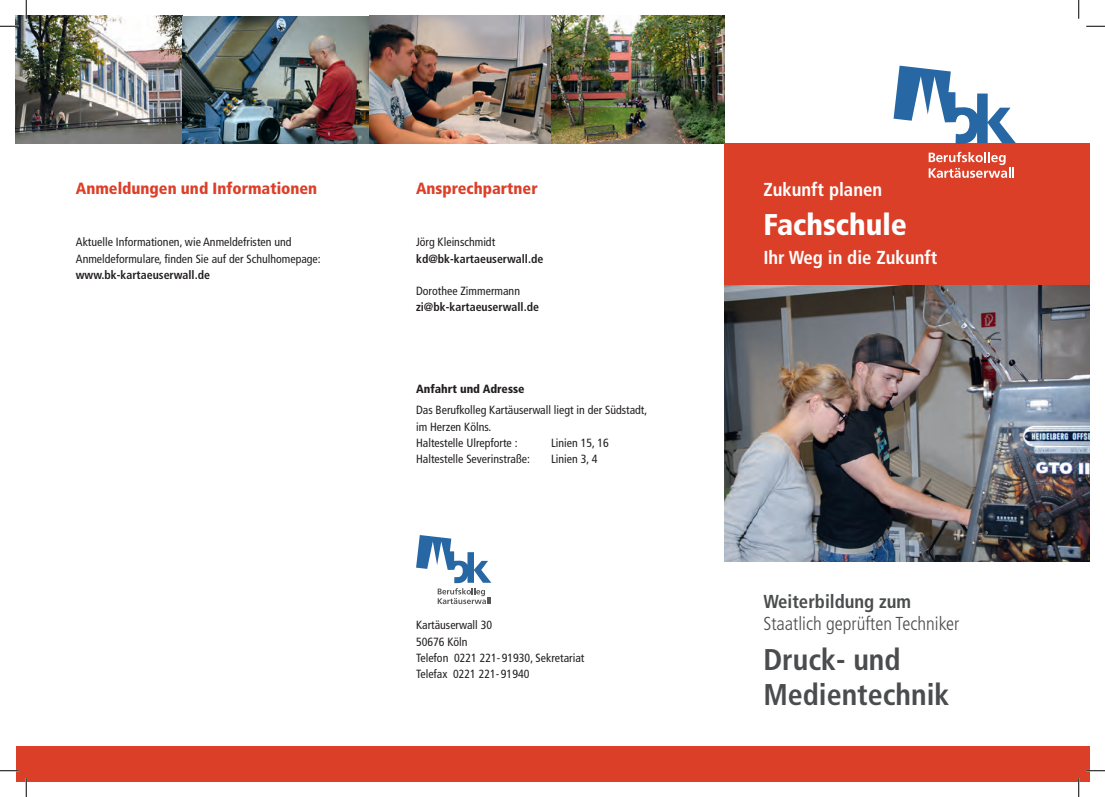
<style>
.page{position:relative;width:1105px;height:797px;background:#fff}
.page>*{position:absolute;margin:0;border:0;box-sizing:border-box;transform-origin:0 0}
.t1{font:700 condensed 30px/35px "Frutiger";color:#4b4c4d}
.t2{font:900 condensed 30px "Frutiger";color:#fff}
.t3{font:700 condensed 18.75px "Frutiger";color:#fff}
.t4{font:300 condensed 18.75px "Frutiger";color:#4b4c4d}
.t5{font:700 condensed 18.75px "Frutiger";color:#4b4c4d}
.t6{font:900 condensed 16.25px "Frutiger";color:#db3f28}
.t7{font:condensed 11.88px/16.2px "Frutiger";color:#231f20}
.t8{font:700 condensed 11.88px "Frutiger";color:#231f20}
.t9{font:900 condensed 11.88px "Frutiger";color:#231f20}
</style>
<div class="page">
<svg style="left:416px;top:535px;width:75px;height:69px"></svg>
<img style="left:16px;top:16px;width:708px;height:127px">
<div style="left:16px;top:746px;width:1073px;height:35px;background:#db3f28"></div>
<img style="left:724px;top:285px;width:365px;height:276px">
<div style="left:724px;top:143px;width:365px;height:142px;background:#db3f28"></div>
<svg style="left:929px;top:152px;width:85px;height:26px"></svg>
<svg style="left:893px;top:66px;width:123px;height:78px"></svg>
<svg style="left:0;top:25px;width:19px;height:2px"></svg>
<svg style="left:1086px;top:25px;width:19px;height:2px"></svg>
<svg style="left:0;top:770px;width:19px;height:1px"></svg>
<svg style="left:1086px;top:770px;width:19px;height:1px"></svg>
<svg style="left:25px;top:0;width:2px;height:19px"></svg>
<svg style="left:25px;top:778px;width:2px;height:19px"></svg>
<svg style="left:1078px;top:0;width:1px;height:19px"></svg>
<svg style="left:1078px;top:778px;width:1px;height:19px"></svg>
<h3 class="t6" style="left:76px;top:179px;width:243px">Anmeldungen und Informationen</h3>
<p class="t7" style="left:76px;top:234px;width:246px">Aktuelle Informationen, wie Anmeldefristen und<br>Anmeldeformulare, finden Sie auf der Schulhomepage:</p>
<p class="t8" style="left:76px;top:268px;width:136px">www.bk-kartaeuserwall.de</p>
<h3 class="t6" style="left:416px;top:179px;width:123px">Ansprechpartner</h3>
<p class="t7" style="left:416px;top:234px;width:81px">Jörg Kleinschmidt</p>
<p class="t8" style="left:416px;top:251px;width:129px">kd@bk-kartaeuserwall.de</p>
<p class="t7" style="left:416px;top:283px;width:106px">Dorothee Zimmermann</p>
<p class="t8" style="left:416px;top:300px;width:125px">zi@bk-kartaeuserwall.de</p>
<p class="t9" style="left:416px;top:381px;width:110px">Anfahrt und Adresse</p>
<p class="t7" style="left:416px;top:402px;width:233px">Das Berufkolleg Kartäuserwall liegt in der Südstadt, im Herzen Kölns.<br>Haltestelle Ulrepforte :</p>
<p class="t7" style="left:551px;top:434px;width:59px">Linien 15, 16</p>
<p class="t7" style="left:416px;top:451px;width:115px">Haltestelle Severinstraße:</p>
<p class="t7" style="left:551px;top:451px;width:48px">Linien 3, 4</p>
<p class="t7" style="left:416px;top:617px;width:170px">Kartäuserwall 30<br>50676 Köln<br>Telefon 0221 221- 91930, Sekretariat<br>Telefax 0221 221- 91940</p>
<h2 class="t3" style="left:763px;top:179px;width:120px">Zukunft planen</h2>
<h1 class="t2" style="left:763px;top:206px;width:145px">Fachschule</h1>
<h2 class="t3" style="left:763px;top:247px;width:175px">Ihr Weg in die Zukunft</h2>
<h2 class="t5" style="left:763px;top:590px;width:149px">Weiterbildung zum</h2>
<h2 class="t4" style="left:763px;top:613px;width:197px">Staatlich geprüften Techniker</h2>
<h1 class="t1" style="left:763px;top:642px;width:188px">Druck- und<br>Medientechnik</h1>
</div>
